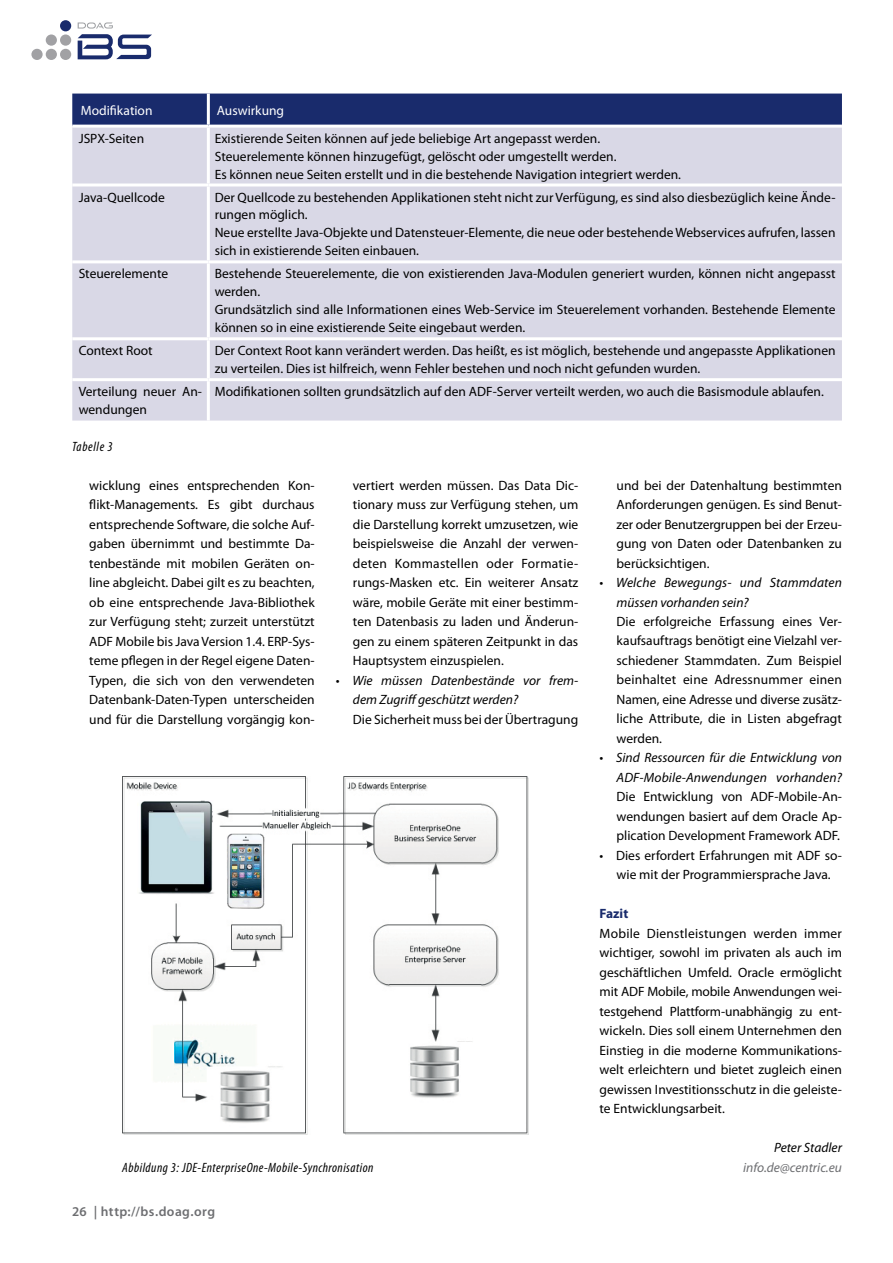
<style>
.page{position:relative;width:893px;height:1263px;background:#fff}
.page>*{position:absolute;margin:0;border:0;box-sizing:border-box;transform-origin:0 0}
.t1{font:13.5px/19.5px "Myriad Pro";color:#000;text-align:justify}
.t2{font:italic 13.5px/19.5px "Myriad Pro";color:#000}
.t3{font:italic condensed 13.5px "Myriad Pro";letter-spacing:.035em;color:#000}
.t4{font:13.5px "Myriad Pro";color:#fff}
.t5{font:600 13.5px "Myriad Pro";letter-spacing:.03em;color:#6d6e71}
.t6{font:italic 13.5px "Myriad Pro";color:#6d6e71}
.t7{font:700 13.5px "Myriad Pro";color:#192b6c}
</style>
<div class="page">
<div style="left:60px;top:49px;width:11px;height:11px;background:#a1a1a4;border-radius:50%"></div>
<div style="left:60px;top:20px;width:11px;height:11px;background:#192b6c;border-radius:50%"></div>
<div style="left:46px;top:34px;width:11px;height:12px;background:#a1a1a4;border-radius:50%"></div>
<div style="left:60px;top:34px;width:11px;height:12px;background:#a1a1a4;border-radius:50%"></div>
<div style="left:31px;top:49px;width:12px;height:11px;background:#a1a1a4;border-radius:50%"></div>
<div style="left:46px;top:49px;width:11px;height:11px;background:#a1a1a4;border-radius:50%"></div>
<svg style="left:78px;top:22px;width:74px;height:37px"></svg>
<div style="left:72px;top:94px;width:770px;height:31px;background:#192b6c"></div>
<div style="left:72px;top:128px;width:770px;height:293px;background:#d9d8e6"></div>
<hr style="left:207px;top:94px;width:3px;height:31px;background:#fff">
<hr style="left:207px;top:128px;width:3px;height:55px;background:#fff">
<hr style="left:72px;top:183px;width:136px;height:3px;background:#fff">
<hr style="left:208px;top:183px;width:634px;height:3px;background:#fff">
<hr style="left:207px;top:186px;width:3px;height:74px;background:#fff">
<hr style="left:72px;top:260px;width:136px;height:3px;background:#fff">
<hr style="left:208px;top:260px;width:634px;height:3px;background:#fff">
<hr style="left:207px;top:263px;width:3px;height:74px;background:#fff">
<hr style="left:72px;top:337px;width:136px;height:3px;background:#fff">
<hr style="left:208px;top:337px;width:634px;height:3px;background:#fff">
<hr style="left:207px;top:340px;width:3px;height:38px;background:#fff">
<hr style="left:72px;top:378px;width:136px;height:3px;background:#fff">
<hr style="left:208px;top:378px;width:634px;height:3px;background:#fff">
<hr style="left:207px;top:381px;width:3px;height:40px;background:#fff">
<img style="left:122px;top:777px;width:406px;height:357px">
<img style="left:137px;top:801px;width:78px;height:92px">
<img style="left:227px;top:833px;width:37px;height:75px">
<p class="t4" style="left:81px;top:102px;width:73px">Modifikation</p>
<p class="t4" style="left:217px;top:102px;width:69px">Auswirkung</p>
<p class="t1" style="left:79px;top:128px;width:67px">JSPX-Seiten</p>
<p class="t1" style="left:215px;top:129px;width:468px;line-height:18px;text-align:left">Existierende Seiten können auf jede beliebige Art angepasst werden.<br>Steuerelemente können hinzugefügt, gelöscht oder umgestellt werden.<br>Es können neue Seiten erstellt und in die bestehende Navigation integriert werden.</p>
<p class="t1" style="left:79px;top:187px;width:88px">Java-Quellcode</p>
<p class="t1" style="left:215px;top:188px;width:622px;line-height:18px;text-align:left">Der Quellcode zu bestehenden Applikationen steht nicht zur Verfügung, es sind also diesbezüglich keine Ände&shy;rungen möglich.<br>Neue erstellte Java-Objekte und Datensteuer-Elemente, die neue oder bestehende Webservices aufrufen, lassen sich in existierende Seiten einbauen.</p>
<p class="t1" style="left:79px;top:264px;width:91px">Steuerelemente</p>
<p class="t1" style="left:215px;top:265px;width:622px;line-height:18px;text-align:left">Bestehende Steuerelemente, die von existierenden Java-Modulen generiert wurden, können nicht angepasst werden.<br>Grundsätzlich sind alle Informationen eines Web-Service im Steuerelement vorhanden. Bestehende Elemente können so in eine existierende Seite eingebaut werden.</p>
<p class="t1" style="left:79px;top:341px;width:76px">Context Root</p>
<p class="t1" style="left:215px;top:341px;width:622px;line-height:18px">Der Context Root kann verändert werden. Das heißt, es ist möglich, bestehende und angepasste Applikationen zu verteilen. Dies ist hilfreich, wenn Fehler bestehen und noch nicht gefunden wurden.</p>
<p class="t1" style="left:79px;top:382px;width:125px;line-height:18px">Verteilung neuer An&shy;wendungen</p>
<p class="t1" style="left:215px;top:382px;width:611px">Modifikationen sollten grundsätzlich auf den ADF-Server verteilt werden, wo auch die Basismodule ablaufen.</p>
<p class="t3" style="left:72px;top:438px;width:42px">Tabelle 3</p>
<p class="t1" style="left:89px;top:475px;width:227px">wicklung eines entsprechenden Kon&shy;flikt-Managements. Es gibt durchaus entsprechende Software, die solche Auf&shy;gaben übernimmt und bestimmte Da&shy;tenbestände mit mobilen Geräten on&shy;line abgleicht. Dabei gilt es zu beachten, ob eine entsprechende Java-Bibliothek zur Verfügung steht; zurzeit unterstützt ADF Mobile bis Java Version 1.4. ERP-Sys&shy;teme pflegen in der Regel eigene Daten-Typen, die sich von den verwendeten Datenbank-Daten-Typen unterscheiden und für die Darstellung vorgängig kon-</p>
<p class="t1" style="left:617px;top:475px;width:227px">und bei der Datenhaltung bestimmten Anforderungen genügen. Es sind Benut&shy;zer oder Benutzergruppen bei der Erzeu&shy;gung von Daten oder Datenbanken zu berücksichtigen.</p>
<p class="t1" style="left:353px;top:475px;width:227px">vertiert werden müssen. Das Data Dic&shy;tionary muss zur Verfügung stehen, um die Darstellung korrekt umzusetzen, wie beispielsweise die Anzahl der verwen&shy;deten Kommastellen oder Formatie&shy;rungs-Masken etc. Ein weiterer Ansatz wäre, mobile Geräte mit einer bestimm&shy;ten Datenbasis zu laden und Änderun&shy;gen zu einem späteren Zeitpunkt in das Hauptsystem einzuspielen.</p>
<p class="t2" style="left:353px;top:670px;width:227px;text-indent:-17px">• Wie müssen Datenbestände vor frem&shy;dem Zugriff geschützt werden?</p>
<p class="t1" style="left:353px;top:709px;width:227px">Die Sicherheit muss bei der Übertragung</p>
<p class="t2" style="left:617px;top:572px;width:227px;text-indent:-17px">• Welche Bewegungs- und Stammdaten müssen vorhanden sein?</p>
<p class="t1" style="left:617px;top:611px;width:227px">Die erfolgreiche Erfassung eines Ver&shy;kaufsauftrags benötigt eine Vielzahl ver&shy;schiedener Stammdaten. Zum Beispiel beinhaltet eine Adressnummer einen Namen, eine Adresse und diverse zusätz&shy;liche Attribute, die in Listen abgefragt werden.</p>
<p class="t2" style="left:600px;top:748px;width:244px;text-align:right">• Sind Ressourcen für die Entwicklung von<br>ADF-Mobile-Anwendungen vorhanden?</p>
<p class="t1" style="left:617px;top:787px;width:227px">Die Entwicklung von ADF-Mobile-An&shy;wendungen basiert auf dem Oracle Ap&shy;plication Development Framework ADF.</p>
<p class="t1" style="left:600px;top:845px;width:244px;text-align:center">• Dies erfordert Erfahrungen mit ADF so&shy;wie mit der Programmiersprache Java.</p>
<p class="t7" style="left:600px;top:905px;width:30px">Fazit</p>
<p class="t1" style="left:600px;top:923px;width:244px">Mobile Dienstleistungen werden immer wichtiger, sowohl im privaten als auch im geschäftlichen Umfeld. Oracle ermöglicht mit ADF Mobile, mobile Anwendungen wei&shy;testgehend Plattform-unabhängig zu ent&shy;wickeln. Dies soll einem Unternehmen den Einstieg in die moderne Kommunikations&shy;welt erleichtern und bietet zugleich einen gewissen Investitionsschutz in die geleiste&shy;te Entwicklungsarbeit.</p>
<p class="t2" style="left:774px;top:1138px;width:69px">Peter Stadler</p>
<p class="t3" style="left:122px;top:1159px;width:253px">Abbildung 3: JDE-EnterpriseOne-Mobile-Synchronisation</p>
<p class="t6" style="left:743px;top:1159px;width:100px">info.de@centric.eu</p>
<p class="t5" style="left:72px;top:1203px;width:144px">26 | http://bs.doag.org</p>
</div>
